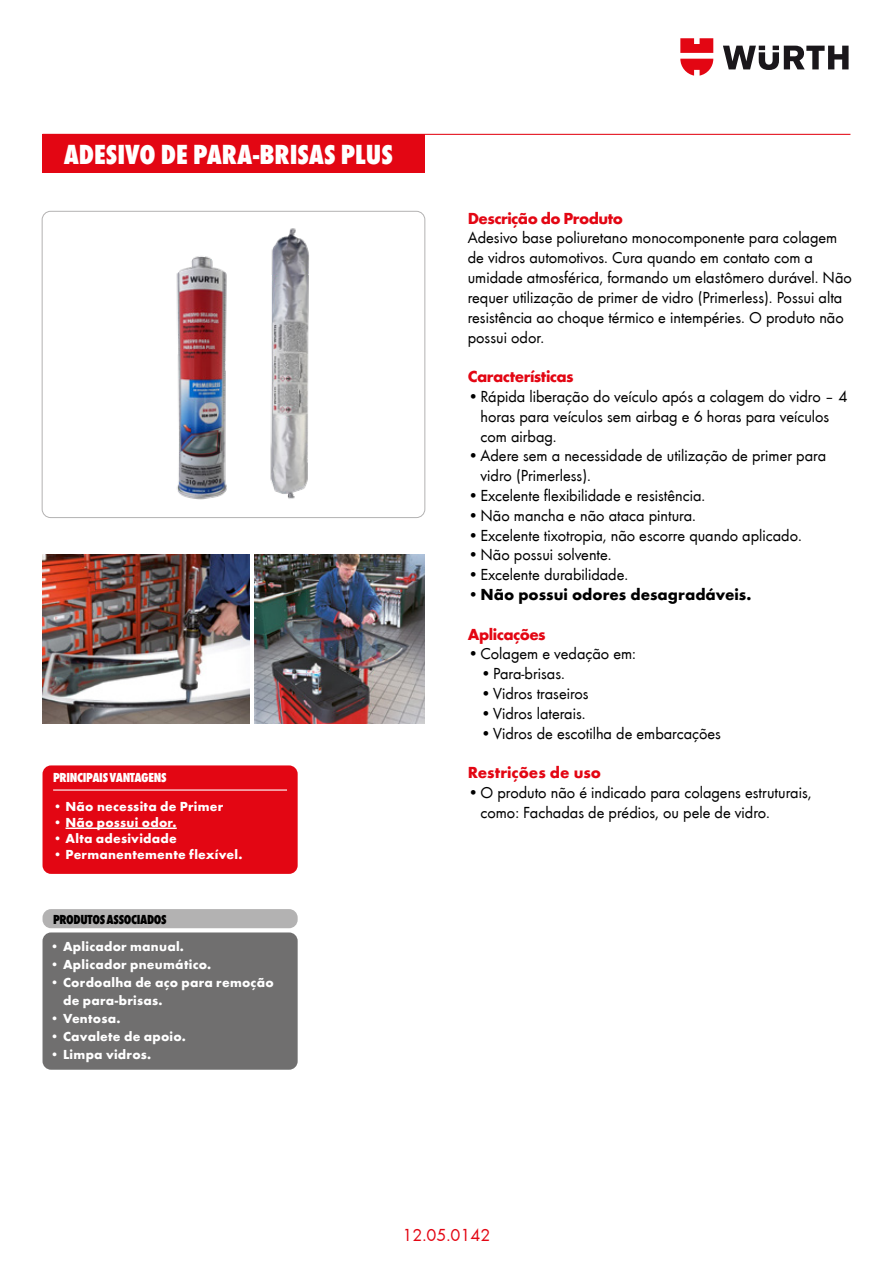
<style>
.page{position:relative;width:893px;height:1263px;background:#fff}
.page>*{position:absolute;margin:0;border:0;box-sizing:border-box;transform-origin:0 0}
.t1{font:800 condensed 28.5px "Wuerth";color:#fff}
.t2{font:18px "Wuerth";color:#e30613}
.t3{font:16.5px/19.8px "Wuerth";color:#000}
.t4{font:700 16.5px "Wuerth";letter-spacing:-.03em;color:#e30613}
.t5{font:700 16.5px "Wuerth";color:#000}
.t6{font:700 16.5px "Wuerth";color:#e30613}
.t7{font:700 13.5px/18px "Wuerth";letter-spacing:.02em;color:#fff}
.t8{font:800 condensed 13.5px "Wuerth";letter-spacing:-.025em;color:#fff}
.t9{font:800 condensed 13.5px "Wuerth";letter-spacing:-.025em;color:#000}
.s1{font-weight:400}
</style>
<div class="page">
<hr style="left:43px;top:134px;width:807px;height:1px;background:#e30613">
<div style="left:43px;top:134px;width:382px;height:38px;background:#e30613"></div>
<svg style="left:723px;top:46px;width:126px;height:24px"></svg>
<svg style="left:680px;top:38px;width:33px;height:38px"></svg>
<div style="left:42px;top:211px;width:383px;height:307px;border:1px solid #b3b2b2;border-radius:9px"></div>
<div style="left:43px;top:765px;width:255px;height:109px;background:#e30613;border-radius:9px"></div>
<div style="left:43px;top:932px;width:255px;height:138px;background:#706f6f;border-radius:9px"></div>
<div style="left:43px;top:909px;width:255px;height:19px;background:#b3b2b2;border-radius:9px"></div>
<hr style="left:66px;top:827px;width:111px;height:2px;background:#fff">
<hr style="left:53px;top:789px;width:234px;height:2px;background:#fff">
<img style="left:254px;top:555px;width:170px;height:168px">
<img style="left:43px;top:555px;width:207px;height:168px">
<img style="left:176px;top:256px;width:51px;height:244px">
<img style="left:270px;top:228px;width:39px;height:271px">
<h1 class="t1" style="left:64px;top:134px;width:331px">ADESIVO DE PARA-BRISAS PLUS</h1>
<p class="t8" style="left:53px;top:768px;width:115px">PRINCIPAIS VANTAGENS</p>
<p class="t7" style="left:53px;top:796px;width:172px">• Não necessita de Primer</p>
<p class="t7" style="left:53px;top:812px;width:125px">• Não possui odor.</p>
<p class="t7" style="left:53px;top:828px;width:125px">• Alta adesividade</p>
<p class="t7" style="left:53px;top:845px;width:191px">• Permanentemente flexível.</p>
<p class="t9" style="left:53px;top:909px;width:115px">PRODUTOS ASSOCIADOS</p>
<p class="t7" style="left:50px;top:936px;width:135px">• Aplicador manual.</p>
<p class="t7" style="left:50px;top:954px;width:163px">• Aplicador pneumático.</p>
<p class="t7" style="left:63px;top:972px;width:212px;text-indent:-13px">• Cordoalha de aço para remoção de para-brisas.</p>
<p class="t7" style="left:50px;top:1008px;width:72px">• Ventosa.</p>
<p class="t7" style="left:50px;top:1026px;width:137px">• Cavalete de apoio.</p>
<p class="t7" style="left:50px;top:1044px;width:103px">• Limpa vidros.</p>
<p class="t4" style="left:468px;top:206px;width:157px">Descrição do Produto</p>
<p class="t3" style="left:468px;top:227px;width:386px">Adesivo base poliuretano monocomponente para colagem de vidros automotivos. Cura quando em contato com a umidade atmosférica, formando um elastômero durável. Não requer utilização de primer de vidro (Primerless). Possui alta resistência ao choque térmico e intempéries. O produto não possui odor.</p>
<p class="t4" style="left:468px;top:364px;width:107px">Características</p>
<p class="t3" style="left:480px;top:386px;width:368px;text-indent:-13px">•Rápida liberação do veículo após a colagem do vidro – 4 horas para veículos sem airbag e 6 horas para veículos com airbag.</p>
<p class="t3" style="left:480px;top:445px;width:347px;text-indent:-13px">•Adere sem a necessidade de utilização de primer para vidro (Primerless).</p>
<p class="t3" style="left:468px;top:485px;width:239px">• Excelente flexibilidade e resistência.</p>
<p class="t3" style="left:468px;top:504px;width:230px">•Não mancha e não ataca pintura.</p>
<p class="t3" style="left:468px;top:524px;width:336px">•Excelente tixotropia, não escorre quando aplicado.</p>
<p class="t3" style="left:468px;top:544px;width:145px">•Não possui solvente.</p>
<p class="t3" style="left:468px;top:564px;width:162px">•Excelente durabilidade.</p>
<p class="t5" style="left:468px;top:582px;width:285px"><span class="s1">•</span>Não possui odores desagradáveis.</p>
<p class="t4" style="left:468px;top:622px;width:79px">Aplicações</p>
<p class="t3" style="left:468px;top:643px;width:170px">•Colagem e vedação em:</p>
<p class="t3" style="left:480px;top:663px;width:86px">•Para-brisas.</p>
<p class="t3" style="left:480px;top:683px;width:110px">•Vidros traseiros</p>
<p class="t3" style="left:480px;top:702px;width:107px">•Vidros laterais.</p>
<p class="t3" style="left:480px;top:722px;width:242px">•Vidros de escotilha de embarcações</p>
<p class="t6" style="left:468px;top:760px;width:135px">Restrições de uso</p>
<p class="t3" style="left:480px;top:782px;width:333px;text-indent:-13px">•O produto não é indicado para colagens estruturais, como: Fachadas de prédios, ou pele de vidro.</p>
<p class="t2" style="left:403px;top:1223px;width:89px">12.05.0142</p>
</div>
